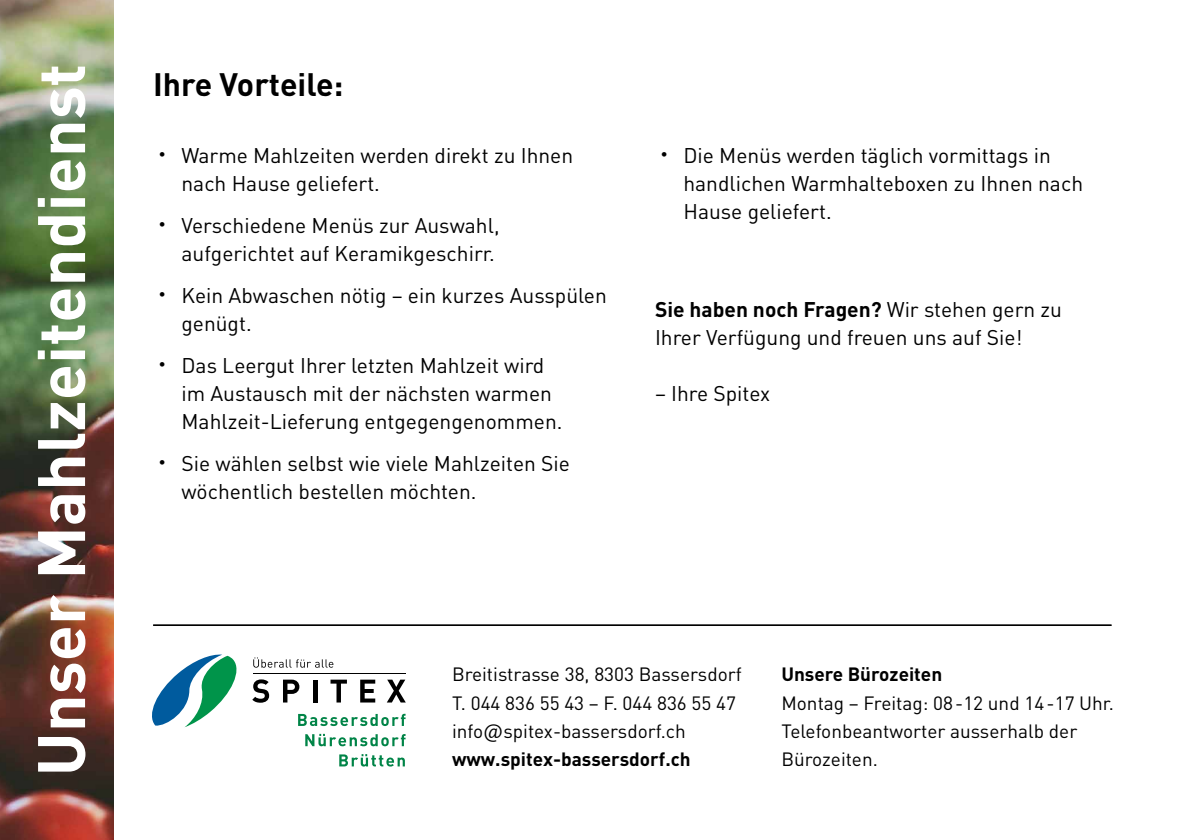
<style>
.page{position:relative;width:1191px;height:840px;background:#fff}
.page>*{position:absolute;margin:0;border:0;box-sizing:border-box;transform-origin:0 0}
.t1{font:700 66px "DIN Pro";color:#fff}
.t2{font:700 32px "DIN Pro";color:#000}
.t3{font:21px/28px "DIN Pro";color:#000}
.t4{font:19px/28px "DIN Pro";color:#000}
.t5{font:700 19px "DIN Pro";color:#000}
.s1{font-weight:700}
.s2{font-family:"PT Sans"}
</style>
<div class="page">
<img style="left:0;top:0;width:113px;height:839px">
<svg style="left:152px;top:654px;width:85px;height:72px"></svg>
<svg style="left:252px;top:679px;width:17px;height:23px"></svg>
<svg style="left:283px;top:679px;width:16px;height:23px"></svg>
<hr style="left:313px;top:679px;width:4px;height:23px;background:#000">
<svg style="left:330px;top:679px;width:17px;height:23px"></svg>
<svg style="left:360px;top:679px;width:15px;height:23px"></svg>
<svg style="left:387px;top:679px;width:19px;height:23px"></svg>
<hr style="left:253px;top:672px;width:153px;height:1px;background:#000">
<svg style="left:253px;top:657px;width:80px;height:10px"></svg>
<svg style="left:298px;top:713px;width:107px;height:12px"></svg>
<svg style="left:305px;top:733px;width:100px;height:12px"></svg>
<svg style="left:339px;top:754px;width:66px;height:12px"></svg>
<hr style="left:153px;top:624px;width:958px;height:1px;background:#000">
<h1 class="t1" style="left:16px;top:775px;width:713px;rotate:-90deg">Unser Mahlzeitendienst</h1>
<h2 class="t2" style="left:153px;top:63px;width:192px">Ihre Vorteile:</h2>
<p class="t3" style="left:181px;top:140px;width:393px;text-indent:-23px"><sup>•</sup> Warme Mahlzeiten werden direkt zu Ihnen nach Hause geliefert.</p>
<p class="t3" style="left:159px;top:210px;width:342px;text-align:right"><sup>•</sup> Verschiedene Menüs zur Auswahl, aufgerichtet auf Keramikgeschirr.</p>
<p class="t3" style="left:181px;top:280px;width:427px;text-indent:-23px"><sup>•</sup> Kein Abwaschen nötig – ein kurzes Ausspülen genügt.</p>
<p class="t3" style="left:181px;top:350px;width:382px;text-indent:-23px"><sup>•</sup> Das Leergut Ihrer letzten Mahlzeit wird im Austausch mit der nächsten warmen<br>Mahlzeit-Lieferung entgegengenommen.</p>
<p class="t3" style="left:181px;top:448px;width:390px;text-indent:-23px"><sup>•</sup> Sie wählen selbst wie viele Mahlzeiten Sie wöchentlich bestellen möchten.</p>
<p class="t3" style="left:683px;top:140px;width:401px;text-indent:-23px"><sup>•</sup> Die Menüs werden täglich vormittags in handlichen Warmhalteboxen zu Ihnen nach<br>Hause geliefert.</p>
<p class="t3" style="left:655px;top:294px;width:408px"><span class="s1">Sie haben noch Fragen?</span> Wir stehen gern zu<br>Ihrer Verfügung und freuen uns auf Sie!</p>
<p class="t3" style="left:655px;top:378px;width:117px">– Ihre Spitex</p>
<p class="t4" style="left:452px;top:659px;width:291px">Breitistrasse 38, 8303 Bassersdorf<br>T. 044 836 55 43 – F. 044 836 55 47 info<span class="s2">@</span>spitex-bassersdorf.ch <span class="s1">www.spitex-bassersdorf.ch</span></p>
<p class="t5" style="left:781px;top:661px;width:162px">Unsere Bürozeiten</p>
<p class="t4" style="left:781px;top:687px;width:334px">Montag – Freitag: 08-12 und 14-17 Uhr.<br>Telefonbeantworter ausserhalb der<br>Bürozeiten.</p>
</div>
